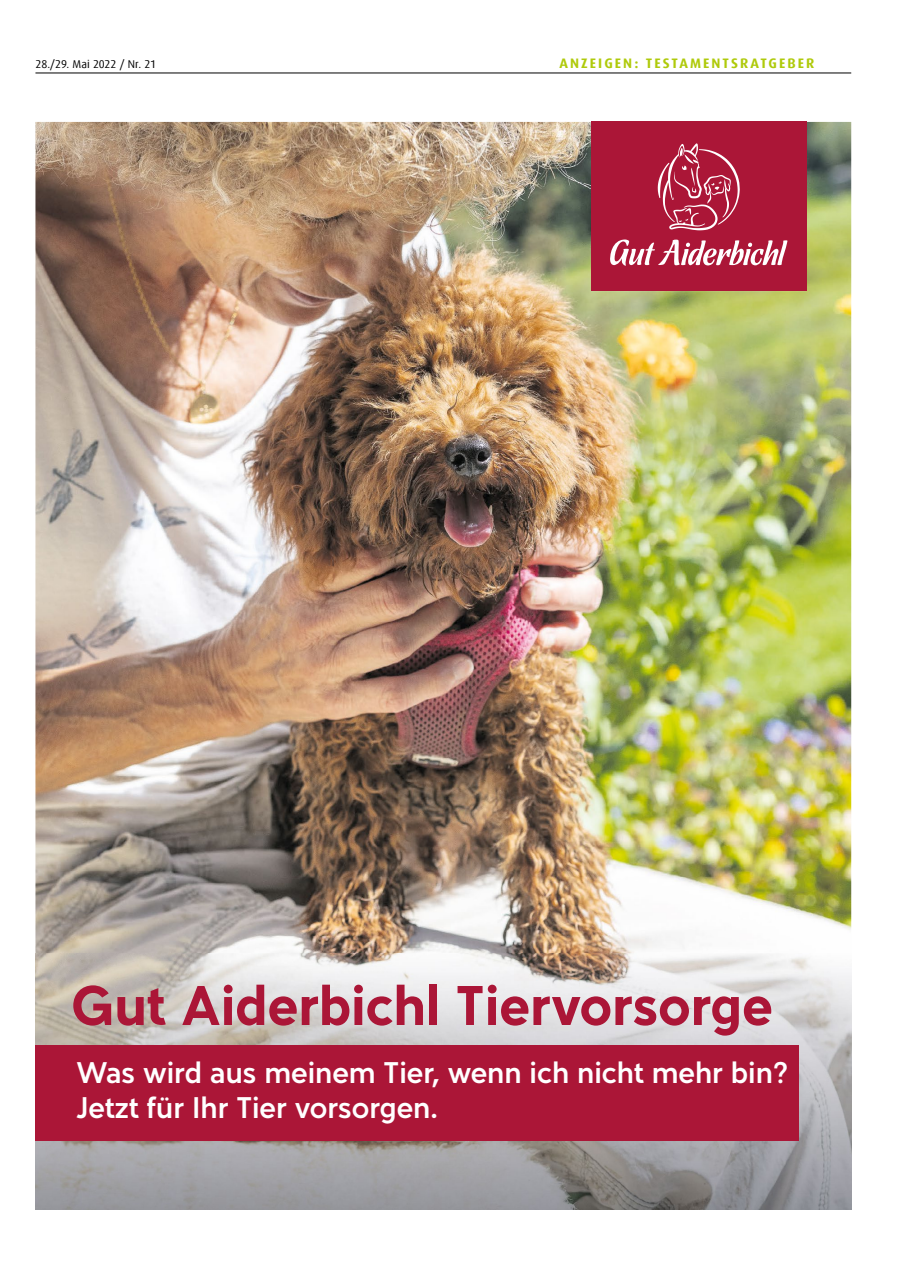
<style>
.page{position:relative;width:908px;height:1276px;background:#fff}
.page>*{position:absolute;margin:0;border:0;box-sizing:border-box;transform-origin:0 0}
.t1{font:700 53.75px "Almarose";color:#ab1637}
.t2{font:600 28.75px/34.5px "Almarose";color:#fff}
.t3{font:700 13.75px "Dax Offc Pro";letter-spacing:.15em;color:#afca0b}
.t4{font:11.25px "Dax Offc Pro";color:#000}
</style>
<div class="page">
<hr style="left:35px;top:73px;width:815px;height:1px;background:#000">
<img style="left:35px;top:122px;width:815px;height:1087px">
<div style="left:35px;top:1044px;width:764px;height:96px;background:#ab1637"></div>
<div style="left:590px;top:122px;width:216px;height:169px;background:#ab1637"></div>
<svg style="left:610px;top:239px;width:177px;height:27px"></svg>
<svg style="left:657px;top:143px;width:82px;height:87px"></svg>
<p class="t4" style="left:35px;top:56px;width:122px">28./29. Mai 2022 / Nr. 21</p>
<p class="t3" style="left:559px;top:54px;width:256px">ANZEIGEN: TESTAMENTSRATGEBER</p>
<h1 class="t1" style="left:71px;top:971px;width:703px">Gut Aiderbichl Tiervorsorge</h1>
<p class="t2" style="left:76px;top:1055px;width:712px">Was wird aus meinem Tier, wenn ich nicht mehr bin?<br>Jetzt für Ihr Tier vorsorgen.</p>
</div>
